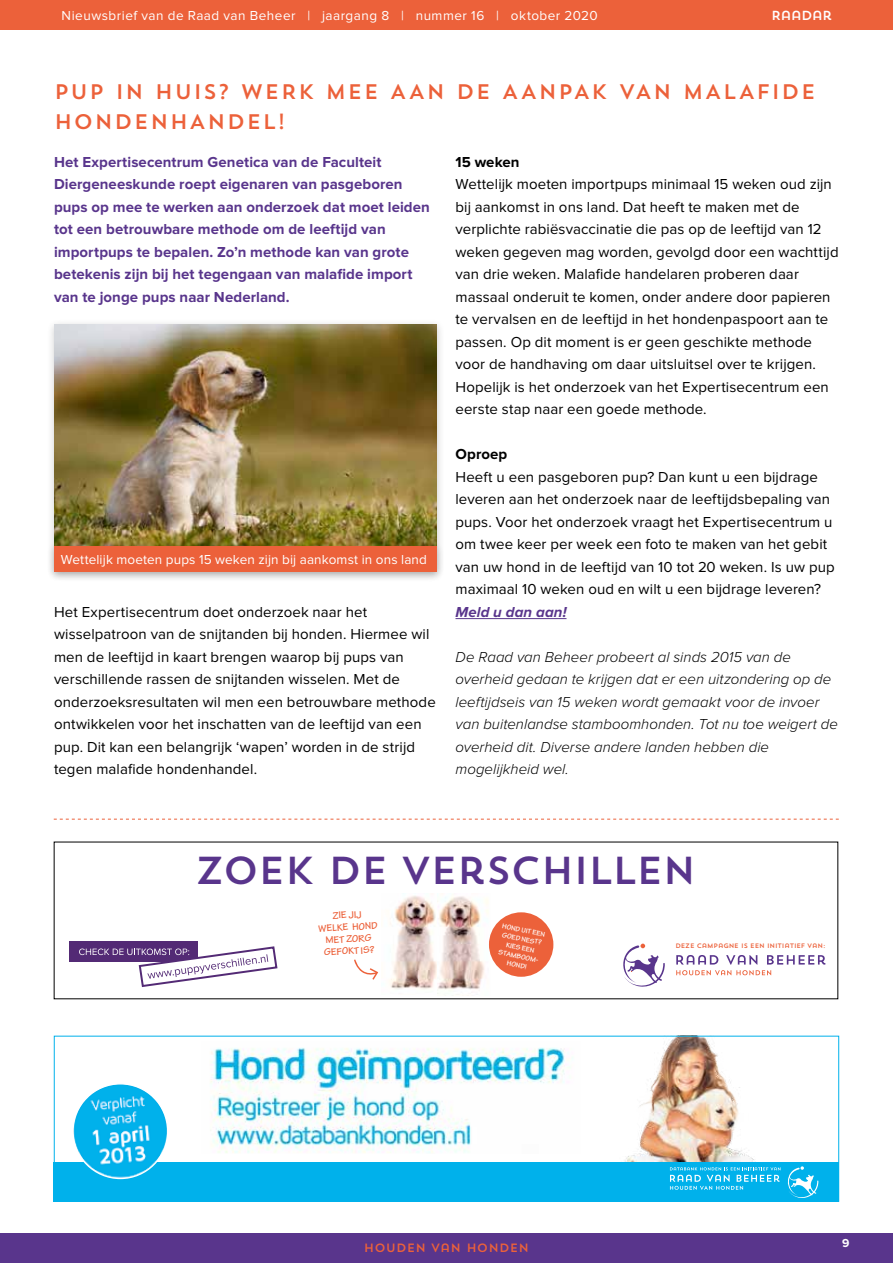
<style>
.page{position:relative;width:893px;height:1263px;background:#fff}
.page>*{position:absolute;margin:0;border:0;box-sizing:border-box;transform-origin:0 0}
.t1{font:38.85px "Trend Sans One";letter-spacing:-.04em;color:#59358c}
.t2{font:21px/30px "Trend Sans One";letter-spacing:.045em;color:#ec613a}
.t3{font:15px/22.5px "Proxima Nova";letter-spacing:.005em;color:#000}
.t4{font:700 15px/22.5px "Proxima Nova";letter-spacing:.005em;color:#59358c}
.t5{font:italic 300 15px/22.5px "Proxima Nova";letter-spacing:.005em;color:#000}
.t6{font:700 15px "Proxima Nova";letter-spacing:.005em;color:#000}
.t7{font:italic 700 15px "Proxima Nova";letter-spacing:.005em;color:#59358c}
.t8{font:13.5px "Proxima Nova";letter-spacing:.025em;color:#fff}
.t9{font:13.05px "Trend Sans One";letter-spacing:-.07em;color:#fff}
.t10{font:12px "Trend Sans One";color:#ec613a}
.t11{font:700 12px "Proxima Nova";color:#fff}
.t12{font:700 10.2px/12px "Tekton Pro";color:#ec613a;text-align:center}
.t13{font:700 7.35px/8.9px "Tekton Pro";color:#fff;text-align:center}
.t14{font:6.45px "Trend Sans One";letter-spacing:-.03em;color:#ec613a}
</style>
<div class="page">
<div style="left:0;top:1233px;width:893px;height:30px;background:#59358c"></div>
<div style="left:0;top:0;width:893px;height:30px;background:#ec613a"></div>
<svg style="left:54px;top:819px;width:785px;height:1px"></svg>
<hr style="left:455px;top:618px;width:111px;height:1px;background:#59358c">
<div style="left:46px;top:318px;width:399px;height:264px;background:#000;opacity:.2"></div>
<img style="left:54px;top:324px;width:383px;height:216px">
<img style="left:389px;top:896px;width:102px;height:99px">
<div style="left:69px;top:941px;width:129px;height:21px;background:#532a75"></div>
<svg style="left:79px;top:946px;width:199px;height:41px"></svg>
<div style="left:489px;top:912px;width:64px;height:65px;background:#ec613a;border-radius:50%"></div>
<svg style="left:354px;top:960px;width:24px;height:20px"></svg>
<svg style="left:676px;top:955px;width:149px;height:20px"></svg>
<svg style="left:623px;top:944px;width:42px;height:43px"></svg>
<img style="left:624px;top:1038px;width:130px;height:124px">
<div style="left:54px;top:1162px;width:785px;height:40px;background:#00b1eb"></div>
<img style="left:73px;top:1084px;width:95px;height:94px;border-radius:47px">
<div style="left:54px;top:1036px;width:785px;height:166px;border:1px solid #00b1eb"></div>
<svg style="left:670px;top:1166px;width:148px;height:32px"></svg>
<img style="left:210px;top:1047px;width:363px;height:106px">
<div style="left:46px;top:540px;width:399px;height:42px;background:#000;opacity:.2"></div>
<div style="left:54px;top:546px;width:383px;height:26px;background:#ec613a"></div>
<p class="t8" style="left:62px;top:9px;width:537px">Nieuwsbrief van de Raad van Beheer | jaargang 8 | nummer 16 | oktober 2020</p>
<p class="t9" style="left:771px;top:7px;width:63px">RAADAR</p>
<h2 class="t2" style="left:54px;top:76px;width:763px">PUP IN HUIS? WERK MEE AAN DE AANPAK VAN MALAFIDE<br>HONDENHANDEL!</h2>
<p class="t4" style="left:54px;top:151px;width:377px">Het Expertisecentrum Genetica van de Faculteit Diergeneeskunde roept eigenaren van pasgeboren pups op mee te werken aan onderzoek dat moet leiden tot een betrouwbare methode om de leeftijd van importpups te bepalen. Zo’n methode kan van grote betekenis zijn bij het tegengaan van malafide import van te jonge pups naar Nederland.</p>
<p class="t6" style="left:455px;top:155px;width:66px">15 weken</p>
<p class="t3" style="left:455px;top:173px;width:385px">Wettelijk moeten importpups minimaal 15 weken oud zijn bij aankomst in ons land. Dat heeft te maken met de verplichte rabiësvaccinatie die pas op de leeftijd van 12 weken gegeven mag worden, gevolgd door een wachttijd van drie weken. Malafide handelaren proberen daar massaal onderuit te komen, onder andere door papieren te vervalsen en de leeftijd in het hondenpaspoort aan te passen. Op dit moment is er geen geschikte methode voor de handhaving om daar uitsluitsel over te krijgen.<br>Hopelijk is het onderzoek van het Expertisecentrum een eerste stap naar een goede methode.</p>
<p class="t6" style="left:455px;top:447px;width:53px">Oproep</p>
<p class="t3" style="left:455px;top:466px;width:381px">Heeft u een pasgeboren pup? Dan kunt u een bijdrage leveren aan het onderzoek naar de leeftijdsbepaling van pups. Voor het onderzoek vraagt het Expertisecentrum u om twee keer per week een foto te maken van het gebit van uw hond in de leeftijd van 10 tot 20 weken. Is uw pup maximaal 10 weken oud en wilt u een bijdrage leveren?</p>
<p class="t7" style="left:455px;top:605px;width:113px">Meld u dan aan!</p>
<p class="t5" style="left:455px;top:646px;width:384px">De Raad van Beheer probeert al sinds 2015 van de overheid gedaan te krijgen dat er een uitzondering op de leeftijdseis van 15 weken wordt gemaakt voor de invoer van buitenlandse stamboomhonden. Tot nu toe weigert de overheid dit. Diverse andere landen hebben die mogelijkheid wel.</p>
<p class="t8" style="left:61px;top:553px;width:368px">Wettelijk moeten pups 15 weken zijn bij aankomst in ons land</p>
<p class="t3" style="left:54px;top:601px;width:383px">Het Expertisecentrum doet onderzoek naar het wisselpatroon van de snijtanden bij honden. Hiermee wil men de leeftijd in kaart brengen waarop bij pups van verschillende rassen de snijtanden wisselen. Met de onderzoeksresultaten wil men een betrouwbare methode ontwikkelen voor het inschatten van de leeftijd van een pup. Dit kan een belangrijk ‘wapen’ worden in de strijd tegen malafide hondenhandel.</p>
<h1 class="t1" style="left:195px;top:845px;width:503px">ZOEK DE VERSCHILLEN</h1>
<p class="t12" style="left:318px;top:910px;width:61px;rotate:-3deg">ZIE JIJ<br>WELKE HOND<br>MET ZORG<br>GEFOKT IS?</p>
<p class="t13" style="left:503px;top:922px;width:45px;rotate:11deg">HOND UIT EEN<br>GOED NEST?<br>KIES EEN<br>STAMBOOM-<br>HOND!</p>
<p class="t14" style="left:675px;top:942px;width:152px">DEZE CAMPAGNE IS EEN INITIATIEF VAN:</p>
<p class="t10" style="left:364px;top:1240px;width:167px">HOUDEN VAN HONDEN</p>
<p class="t11" style="left:842px;top:1237px;width:9px">9</p>
</div>
